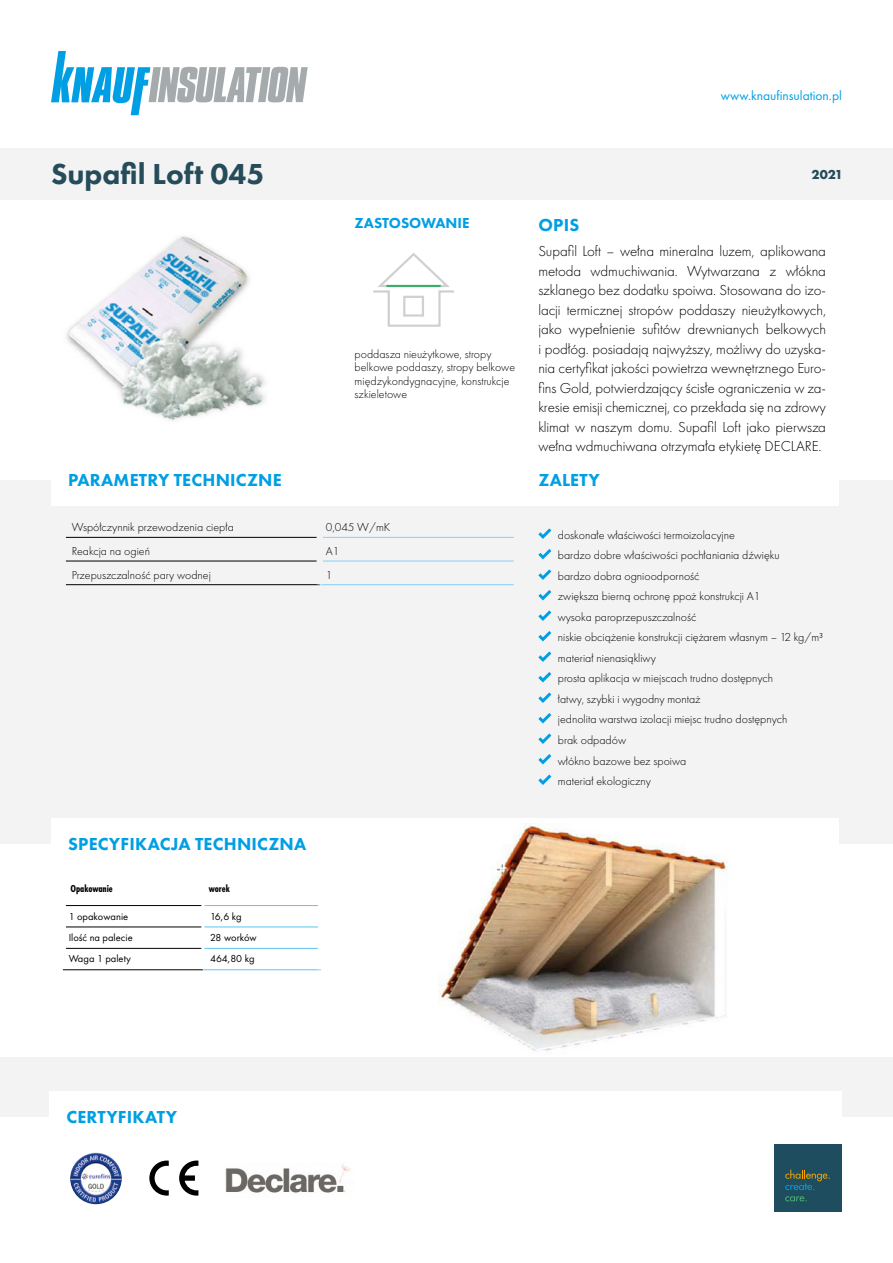
<style>
.page{position:relative;width:893px;height:1263px;background:#fff}
.page>*{position:absolute;margin:0;border:0;box-sizing:border-box;transform-origin:0 0}
.t1{font:800 30px "Futura PT";color:#264c5a}
.t2{font:800 18px "Futura PT";letter-spacing:.01em;color:#009fe3}
.t3{font:300 15px/19.5px "Futura PT";letter-spacing:-.005em;color:#000;text-align:justify}
.t4{font:800 15px "Futura PT";color:#009fe3}
.t5{font:13.5px "Futura PT";color:#009fe3}
.t6{font:700 13.5px "Futura PT";color:#264c5a}
.t7{font:300 12px/20.5px "Futura PT";color:#000}
.t8{font:10.5px "Futura PT";color:#000}
.t9{font:700 10.5px "Futura PT Cond";color:#000}
</style>
<div class="page">
<img style="left:66px;top:236px;width:200px;height:185px">
<div style="left:0;top:480px;width:893px;height:364px;background:#f3f3f4"></div>
<div style="left:0;top:1057px;width:893px;height:60px;background:#f3f3f4"></div>
<svg style="left:51px;top:51px;width:257px;height:64px"></svg>
<div style="left:0;top:149px;width:893px;height:51px;background:#f3f3f4"></div>
<div style="left:51px;top:455px;width:487px;height:51px;background:#fff"></div>
<div style="left:51px;top:819px;width:787px;height:51px;background:#fff"></div>
<div style="left:49px;top:1091px;width:793px;height:51px;background:#fff"></div>
<div style="left:538px;top:455px;width:300px;height:51px;background:#fff"></div>
<div style="left:774px;top:1144px;width:68px;height:68px;background:#1d4d5e"></div>
<svg style="left:785px;top:1170px;width:45px;height:20px"></svg>
<svg style="left:785px;top:1196px;width:22px;height:5px"></svg>
<svg style="left:538px;top:528px;width:13px;height:11px"></svg>
<svg style="left:538px;top:549px;width:13px;height:10px"></svg>
<svg style="left:538px;top:569px;width:13px;height:11px"></svg>
<svg style="left:538px;top:590px;width:13px;height:10px"></svg>
<svg style="left:538px;top:610px;width:13px;height:11px"></svg>
<svg style="left:538px;top:631px;width:13px;height:10px"></svg>
<svg style="left:538px;top:651px;width:13px;height:11px"></svg>
<svg style="left:538px;top:672px;width:13px;height:10px"></svg>
<svg style="left:538px;top:692px;width:13px;height:11px"></svg>
<svg style="left:538px;top:713px;width:13px;height:10px"></svg>
<svg style="left:538px;top:733px;width:13px;height:11px"></svg>
<svg style="left:538px;top:754px;width:13px;height:10px"></svg>
<svg style="left:538px;top:774px;width:13px;height:11px"></svg>
<img style="left:70px;top:1152px;width:52px;height:52px;border-radius:26px">
<svg style="left:179px;top:1160px;width:19px;height:35px"></svg>
<svg style="left:149px;top:1160px;width:20px;height:35px"></svg>
<hr style="left:66px;top:537px;width:251px;height:1px;background:#000">
<hr style="left:66px;top:561px;width:251px;height:1px;background:#000">
<hr style="left:66px;top:584px;width:254px;height:1px;background:#000">
<hr style="left:323px;top:537px;width:191px;height:1px;background:#83d0f5">
<hr style="left:323px;top:561px;width:191px;height:1px;background:#83d0f5">
<hr style="left:320px;top:584px;width:194px;height:1px;background:#83d0f5">
<hr style="left:204px;top:926px;width:114px;height:1px;background:#5bc5f2">
<hr style="left:204px;top:948px;width:114px;height:1px;background:#5bc5f2">
<hr style="left:203px;top:969px;width:118px;height:1px;background:#5bc5f2">
<hr style="left:204px;top:905px;width:114px;height:1px;background:#5bc5f2">
<hr style="left:66px;top:926px;width:135px;height:1px;background:#000">
<hr style="left:66px;top:948px;width:135px;height:1px;background:#000">
<hr style="left:63px;top:969px;width:140px;height:1px;background:#000">
<hr style="left:66px;top:905px;width:135px;height:1px;background:#000">
<svg style="left:373px;top:253px;width:81px;height:74px"></svg>
<hr style="left:386px;top:285px;width:55px;height:2px;background:#3fab6c">
<img style="left:225px;top:1164px;width:126px;height:29px">
<img style="left:438px;top:823px;width:290px;height:228px">
<h1 class="t1" style="left:51px;top:156px;width:215px">Supafil Loft 045</h1>
<h2 class="t2" style="left:68px;top:469px;width:215px">PARAMETRY TECHNICZNE</h2>
<p class="t4" style="left:355px;top:214px;width:116px">ZASTOSOWANIE</p>
<p class="t7" style="left:355px;top:347px;width:162px;line-height:13.5px">poddasza nieużytkowe, stropy belkowe poddaszy, stropy belkowe międzykondygnacyjne, konstrukcje szkieletowe</p>
<p class="t7" style="left:72px;top:517px;width:163px">Współczynnik przewodzenia ciepła</p>
<p class="t7" style="left:326px;top:517px;width:66px">0,045 W/mK</p>
<p class="t7" style="left:72px;top:541px;width:80px">Reakcja na ogień</p>
<p class="t7" style="left:326px;top:541px;width:15px">A1</p>
<p class="t7" style="left:72px;top:564px;width:140px">Przepuszczalność pary wodnej</p>
<p class="t7" style="left:326px;top:564px;width:8px">1</p>
<h2 class="t2" style="left:68px;top:833px;width:240px">SPECYFIKACJA TECHNICZNA</h2>
<p class="t9" style="left:70px;top:882px;width:44px">Opakowanie</p>
<p class="t9" style="left:209px;top:882px;width:23px">worek</p>
<p class="t8" style="left:69px;top:910px;width:61px">1 opakowanie</p>
<p class="t8" style="left:210px;top:910px;width:33px">16,6 kg</p>
<p class="t8" style="left:69px;top:931px;width:66px">Ilość na palecie</p>
<p class="t8" style="left:210px;top:931px;width:48px">28 worków</p>
<p class="t8" style="left:69px;top:953px;width:64px">Waga 1 palety</p>
<p class="t8" style="left:210px;top:953px;width:46px">464,80 kg</p>
<p class="t5" style="left:721px;top:87px;width:123px">www.knaufinsulation.pl</p>
<h2 class="t2" style="left:538px;top:213px;width:42px">OPIS</h2>
<p class="t6" style="left:812px;top:166px;width:33px">2021</p>
<p class="t3" style="left:538px;top:242px;width:289px">Supafil Loft – wełna mineralna luzem, aplikowana metoda wdmuchiwania. Wytwarzana z włókna szklanego bez dodatku spoiwa. Stosowana do izo&shy;lacji termicznej stropów poddaszy nieużytkowych, jako wypełnienie sufitów drewnianych belkowych i podłóg. posiadają najwyższy, możliwy do uzyska&shy;nia certyfikat jakości powietrza wewnętrznego Euro&shy;fins Gold, potwierdzający ścisłe ograniczenia w za&shy;kresie emisji chemicznej, co przekłada się na zdrowy klimat w naszym domu. Supafil Loft jako pierwsza wełna wdmuchiwana otrzymała etykietę DECLARE.</p>
<h2 class="t2" style="left:538px;top:469px;width:63px">ZALETY</h2>
<p class="t7" style="left:558px;top:525px;width:267px">doskonałe właściwości termoizolacyjne<br>bardzo dobre właściwości pochłaniania dźwięku<br>bardzo dobra ognioodporność<br>zwiększa bierną ochronę ppoż konstrukcji A1<br>wysoka paroprzepuszczalność<br>niskie obciążenie konstrukcji ciężarem własnym – 12 kg/m³ materiał nienasiąkliwy<br>prosta aplikacja w miejscach trudno dostępnych<br>łatwy, szybki i wygodny montaż<br>jednolita warstwa izolacji miejsc trudno dostępnych<br>brak odpadów<br>włókno bazowe bez spoiwa<br>materiał ekologiczny</p>
<h2 class="t2" style="left:66px;top:1105px;width:112px">CERTYFIKATY</h2>
</div>
